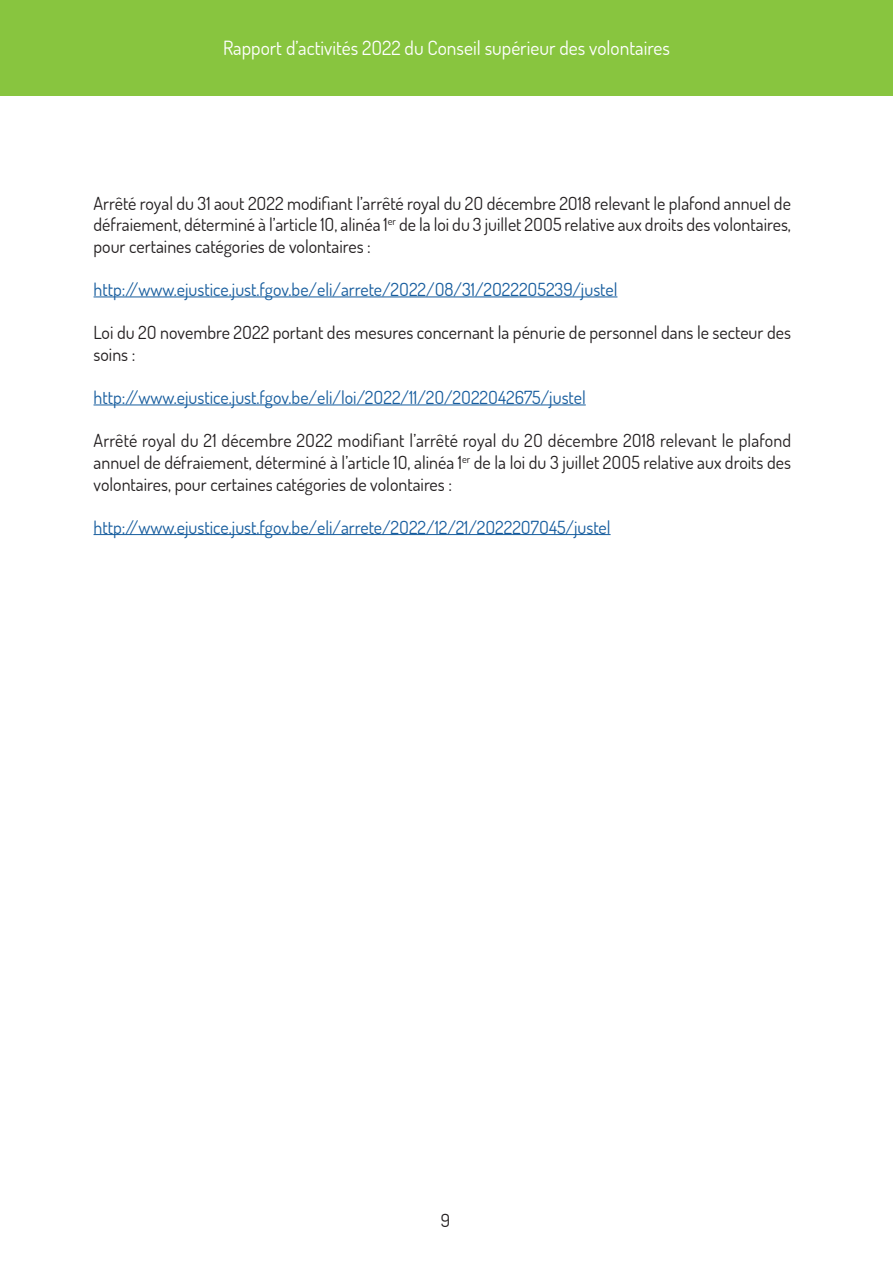
<style>
.page{position:relative;width:893px;height:1263px;background:#fff}
.page>*{position:absolute;margin:0;border:0;box-sizing:border-box;transform-origin:0 0}
.t1{font:19.5px "Dosis";color:#fff}
.texte_courant_-_P{font:18px/21.6px "Dosis";color:#231f20;text-align:justify}
.texte_courant_-_P-2{font:18px "Dosis";color:#175d9e}
</style>
<div class="page">
<div style="left:0;top:0;width:893px;height:96px;background:#88c53f"></div>
<hr style="left:94px;top:297px;width:523px;height:1px;background:#175d9e">
<hr style="left:94px;top:405px;width:492px;height:1px;background:#175d9e">
<hr style="left:94px;top:534px;width:517px;height:1px;background:#175d9e">
<p class="t1" style="left:223px;top:35px;width:448px">Rapport d’activités 2O22 du Conseil supérieur des volontaires</p>
<p class="texte_courant_-_P" style="left:94px;top:192px;width:699px">Arrêté royal du 31 aout 2O22 modifiant l’arrêté royal du 2O décembre 2O18 relevant le plafond annuel de défraiement, déterminé à l’article 1O, alinéa 1<sup>er</sup> de la loi du 3 juillet 2OO5 relative aux droits des volontaires, pour certaines catégories de volontaires :</p>
<p class="texte_courant_-_P-2" style="left:94px;top:278px;width:525px">http://www.ejustice.just.fgov.be/eli/arrete/2O22/O8/31/2O222O5239/justel</p>
<p class="texte_courant_-_P" style="left:94px;top:322px;width:699px">Loi du 2O novembre 2O22 portant des mesures concernant la pénurie de personnel dans le secteur des soins :</p>
<p class="texte_courant_-_P-2" style="left:94px;top:386px;width:494px">http://www.ejustice.just.fgov.be/eli/loi/2O22/11/2O/2O22O42675/justel</p>
<p class="texte_courant_-_P" style="left:94px;top:430px;width:699px">Arrêté royal du 21 décembre 2O22 modifiant l’arrêté royal du 2O décembre 2O18 relevant le plafond annuel de défraiement, déterminé à l’article 1O, alinéa 1<sup>er</sup> de la loi du 3 juillet 2OO5 relative aux droits des volontaires, pour certaines catégories de volontaires :</p>
<p class="texte_courant_-_P-2" style="left:94px;top:515px;width:518px">http://www.ejustice.just.fgov.be/eli/arrete/2O22/12/21/2O222O7O45/justel</p>
<p class="texte_courant_-_P" style="left:441px;top:1209px;width:11px">9</p>
</div>
